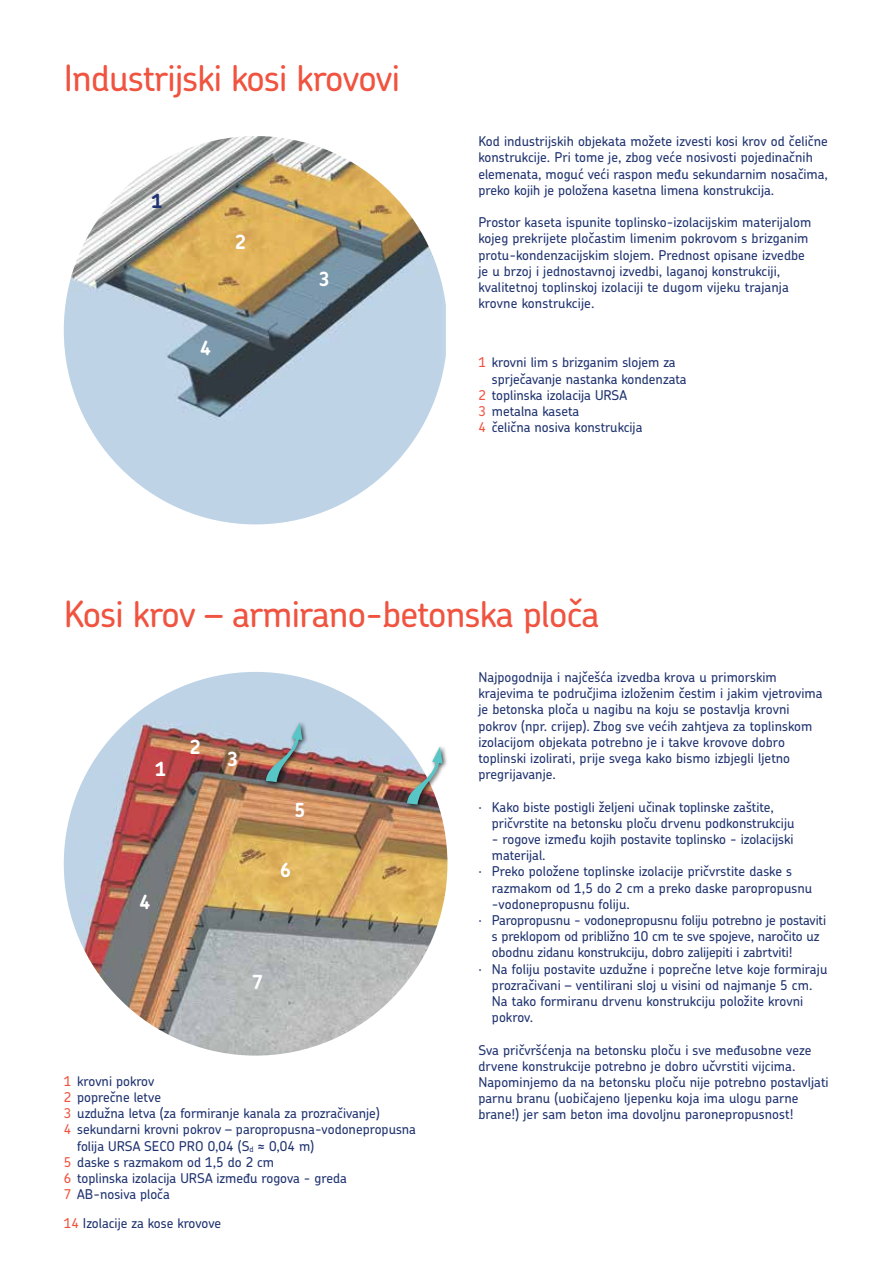
<style>
.page{position:relative;width:893px;height:1263px;background:#fff}
.page>*{position:absolute;margin:0;border:0;box-sizing:border-box;transform-origin:0 0}
.t1{font:500 36px "Chevin Pro";letter-spacing:-.02em;color:#f0533f}
.t2{font:700 19.5px "Chevin Pro";color:#fff}
.t3{font:700 19.5px "Chevin Pro";color:#203370}
.t4{font:500 13.5px/16.2px "Chevin Pro";color:#203370}
.s1{color:#f0533f}
</style>
<div class="page">
<img style="left:64px;top:136px;width:382px;height:388px">
<img style="left:64px;top:672px;width:383px;height:383px;border-radius:192px">
<div style="left:263px;top:720px;width:45px;height:68px;background:#000;opacity:.75"></div>
<img style="left:266px;top:722px;width:36px;height:60px">
<div style="left:404px;top:744px;width:45px;height:66px;background:#000;opacity:.75"></div>
<svg style="left:407px;top:746px;width:36px;height:59px"></svg>
<h1 class="t1" style="left:64px;top:54px;width:338px">Industrijski kosi krovovi</h1>
<h2 class="t3" style="left:152px;top:188px;width:12px">1</h2>
<h2 class="t2" style="left:235px;top:229px;width:12px">2</h2>
<h2 class="t2" style="left:200px;top:335px;width:12px">4</h2>
<h2 class="t2" style="left:319px;top:266px;width:12px">3</h2>
<p class="t4" style="left:478px;top:133px;width:351px">Kod industrijskih objekata možete izvesti kosi krov od čelične konstrukcije. Pri tome je, zbog veće nosivosti pojedinačnih elemenata, moguć veći raspon među sekundarnim nosačima, preko kojih je položena kasetna limena konstrukcija.</p>
<p class="t4" style="left:478px;top:214px;width:335px">Prostor kaseta ispunite toplinsko-izolacijskim materijalom kojeg prekrijete pločastim limenim pokrovom s brizganim protu-kondenzacijskim slojem. Prednost opisane izvedbe je u brzoj i jednostavnoj izvedbi, laganoj konstrukciji, kvalitetnoj toplinskoj izolaciji te dugom vijeku trajanja krovne konstrukcije.</p>
<p class="t4" style="left:478px;top:354px;width:199px"><span class="s1">1</span> krovni lim s brizganim slojem za</p>
<p class="t4" style="left:492px;top:370px;width:196px">sprječavanje nastanka kondenzata</p>
<p class="t4" style="left:478px;top:386px;width:150px"><span class="s1">2</span> toplinska izolacija URSA</p>
<p class="t4" style="left:478px;top:403px;width:102px"><span class="s1">3</span> metalna kaseta</p>
<p class="t4" style="left:478px;top:419px;width:166px"><span class="s1">4</span> čelična nosiva konstrukcija</p>
<h1 class="t1" style="left:64px;top:589px;width:537px">Kosi krov – armirano-betonska ploča</h1>
<h2 class="t2" style="left:155px;top:756px;width:12px">1</h2>
<h2 class="t2" style="left:190px;top:734px;width:12px">2</h2>
<h2 class="t2" style="left:139px;top:889px;width:12px">4</h2>
<h2 class="t2" style="left:227px;top:747px;width:12px">3</h2>
<h2 class="t2" style="left:295px;top:797px;width:12px">5</h2>
<h2 class="t2" style="left:280px;top:857px;width:12px">6</h2>
<h2 class="t2" style="left:252px;top:969px;width:12px">7</h2>
<p class="t4" style="left:64px;top:1072px;width:92px"><span class="s1">1</span> krovni pokrov</p>
<p class="t4" style="left:64px;top:1089px;width:99px"><span class="s1">2</span> poprečne letve</p>
<p class="t4" style="left:64px;top:1105px;width:318px"><span class="s1">3</span> uzdužna letva (za formiranje kanala za prozračivanje)</p>
<p class="t4" style="left:64px;top:1121px;width:354px"><span class="s1">4</span> sekundarni krovni pokrov – paropropusna-vodonepropusna</p>
<p class="t4" style="left:77px;top:1137px;width:238px">folija URSA SECO PRO 0,04 (S<sub>d</sub> ≈ 0,04 m)</p>
<p class="t4" style="left:64px;top:1153px;width:212px"><span class="s1">5</span> daske s razmakom od 1,5 do 2 cm</p>
<p class="t4" style="left:64px;top:1170px;width:285px"><span class="s1">6</span> toplinska izolacija URSA između rogova - greda</p>
<p class="t4" style="left:64px;top:1186px;width:108px"><span class="s1">7</span> AB-nosiva ploča</p>
<p class="t4" style="left:64px;top:1214px;width:159px"><span class="s1">14</span> Izolacije za kose krovove</p>
<p class="t4" style="left:478px;top:669px;width:346px">Najpogodnija i najčešća izvedba krova u primorskim krajevima te područjima izloženim čestim i jakim vjetrovima je betonska ploča u nagibu na koju se postavlja krovni pokrov (npr. crijep). Zbog sve većih zahtjeva za toplinskom izolacijom objekata potrebno je i takve krovove dobro toplinski izolirati, prije svega kako bismo izbjegli ljetno pregrijavanje.</p>
<p class="t4" style="left:492px;top:798px;width:304px;text-indent:-14px">· Kako biste postigli željeni učinak toplinske zaštite, pričvrstite na betonsku ploču drvenu podkonstrukciju</p>
<p class="t4" style="left:492px;top:831px;width:303px">- rogove između kojih postavite toplinsko - izolacijski</p>
<p class="t4" style="left:492px;top:847px;width:55px">materijal.</p>
<p class="t4" style="left:478px;top:863px;width:315px">· Preko položene toplinske izolacije pričvrstite daske s</p>
<p class="t4" style="left:492px;top:879px;width:322px">razmakom od 1,5 do 2 cm a preko daske paropropusnu</p>
<p class="t4" style="left:492px;top:895px;width:140px">-vodonepropusnu foliju.</p>
<p class="t4" style="left:478px;top:912px;width:349px">· Paropropusnu - vodonepropusnu foliju potrebno je postaviti</p>
<p class="t4" style="left:492px;top:928px;width:329px">s preklopom od približno 10 cm te sve spojeve, naročito uz</p>
<p class="t4" style="left:492px;top:944px;width:302px">obodnu zidanu konstrukciju, dobro zalijepiti i zabrtviti!</p>
<p class="t4" style="left:478px;top:960px;width:350px">· Na foliju postavite uzdužne i poprečne letve koje formiraju</p>
<p class="t4" style="left:492px;top:976px;width:322px">prozračivani – ventilirani sloj u visini od najmanje 5 cm.</p>
<p class="t4" style="left:492px;top:993px;width:313px">Na tako formiranu drvenu konstrukciju položite krovni</p>
<p class="t4" style="left:492px;top:1009px;width:43px">pokrov.</p>
<p class="t4" style="left:478px;top:1041px;width:352px">Sva pričvršćenja na betonsku ploču i sve međusobne veze drvene konstrukcije potrebno je dobro učvrstiti vijcima.<br>Napominjemo da na betonsku ploču nije potrebno postavljati parnu branu (uobičajeno ljepenku koja ima ulogu parne brane!) jer sam beton ima dovoljnu paronepropusnost!</p>
</div>
